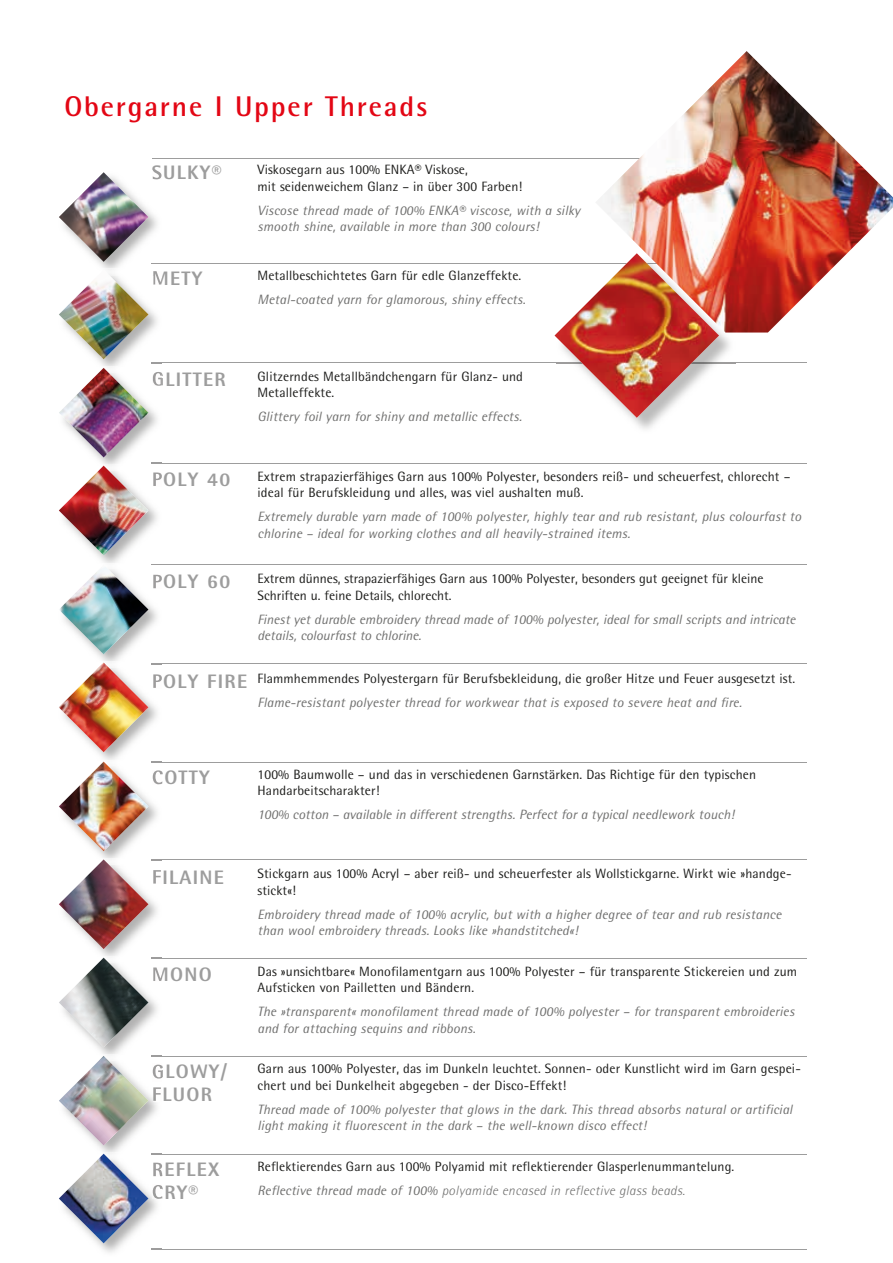
<style>
.page{position:relative;width:893px;height:1263px;background:#fff}
.page>*{position:absolute;margin:0;border:0;box-sizing:border-box;transform-origin:0 0}
.t1{font:700 28.5px "Rotis Semi Sans";letter-spacing:.065em;color:#e30614}
.t2{font:800 19.5px/22.5px "Rotis Semi Sans";letter-spacing:.065em;color:#9d9d9d}
.t3{font:13.5px/16.5px "Rotis Semi Sans";letter-spacing:.01em;color:#1d1d1b}
.t4{font:italic 13.5px/16.5px "Rotis Semi Sans";letter-spacing:.01em;color:#70706f}
.s1{font-style:italic;color:#70706f}
.s2{font-weight:300;font-style:italic;color:#70706f}
</style>
<div class="page">
<hr style="left:152px;top:158px;width:655px;height:1px;background:#9d9d9d">
<hr style="left:152px;top:263px;width:655px;height:1px;background:#9d9d9d">
<hr style="left:152px;top:362px;width:655px;height:1px;background:#9d9d9d">
<hr style="left:152px;top:463px;width:655px;height:1px;background:#9d9d9d">
<hr style="left:152px;top:564px;width:655px;height:1px;background:#9d9d9d">
<hr style="left:152px;top:663px;width:655px;height:1px;background:#9d9d9d">
<hr style="left:152px;top:762px;width:655px;height:1px;background:#9d9d9d">
<hr style="left:152px;top:859px;width:655px;height:1px;background:#9d9d9d">
<hr style="left:152px;top:958px;width:655px;height:1px;background:#9d9d9d">
<hr style="left:152px;top:1056px;width:655px;height:1px;background:#9d9d9d">
<hr style="left:152px;top:1154px;width:655px;height:1px;background:#9d9d9d">
<hr style="left:152px;top:1249px;width:655px;height:1px;background:#9d9d9d">
<img style="left:97px;top:264px;width:65px;height:199px">
<svg style="left:98px;top:171px;width:64px;height:93px"></svg>
<img style="left:59px;top:172px;width:89px;height:90px">
<img style="left:97px;top:268px;width:65px;height:2px">
<img style="left:59px;top:270px;width:103px;height:187px">
<img style="left:59px;top:368px;width:89px;height:89px">
<svg style="left:102px;top:463px;width:60px;height:70px"></svg>
<img style="left:59px;top:466px;width:89px;height:89px">
<svg style="left:105px;top:564px;width:57px;height:69px"></svg>
<img style="left:59px;top:565px;width:89px;height:89px">
<svg style="left:148px;top:663px;width:14px;height:66px"></svg>
<img style="left:59px;top:662px;width:89px;height:90px">
<img style="left:97px;top:851px;width:26px;height:7px">
<img style="left:103px;top:760px;width:59px;height:2px">
<svg style="left:148px;top:762px;width:14px;height:64px"></svg>
<img style="left:59px;top:762px;width:89px;height:89px">
<svg style="left:148px;top:859px;width:14px;height:67px"></svg>
<img style="left:59px;top:859px;width:89px;height:90px">
<img style="left:103px;top:956px;width:59px;height:2px">
<svg style="left:148px;top:958px;width:14px;height:67px"></svg>
<img style="left:59px;top:958px;width:89px;height:89px">
<img style="left:97px;top:1145px;width:65px;height:108px">
<img style="left:102px;top:1054px;width:60px;height:2px">
<svg style="left:148px;top:1056px;width:14px;height:64px"></svg>
<img style="left:59px;top:1056px;width:89px;height:89px">
<img style="left:97px;top:1152px;width:65px;height:2px">
<svg style="left:148px;top:1154px;width:14px;height:89px"></svg>
<img style="left:59px;top:1154px;width:89px;height:89px">
<img style="left:554px;top:295px;width:165px;height:123px">
<img style="left:595px;top:51px;width:298px;height:281px">
<h1 class="t1" style="left:64px;top:89px;width:365px">Obergarne I Upper Threads</h1>
<h2 class="t2" style="left:152px;top:161px;width:71px">SULKY®</h2>
<h2 class="t2" style="left:152px;top:266px;width:52px">METY</h2>
<p class="t3" style="left:258px;top:161px;width:266px">Viskosegarn aus 100% ENKA® Viskose,<br>mit seidenweichem Glanz – in über 300 Farben!</p>
<p class="t4" style="left:258px;top:201px;width:324px">Viscose thread made of 100% ENKA® viscose, with a silky smooth shine, available in more than 300 colours!</p>
<p class="t3" style="left:258px;top:267px;width:265px">Metallbeschichtetes Garn für edle Glanzeffekte.</p>
<p class="t4" style="left:258px;top:290px;width:269px">Metal-coated yarn for glamorous, shiny effects.</p>
<h2 class="t2" style="left:152px;top:367px;width:75px">GLITTER</h2>
<p class="t3" style="left:258px;top:368px;width:267px">Glitzerndes Metallbändchengarn für Glanz- und<br>Metalleffekte.</p>
<p class="t4" style="left:258px;top:408px;width:266px">Glittery foil yarn for shiny and metallic effects.</p>
<h2 class="t2" style="left:152px;top:468px;width:80px">POLY 40</h2>
<p class="t3" style="left:258px;top:468px;width:534px">Extrem strapazierfähiges Garn aus 100% Polyester, besonders reiß- und scheuerfest, chlorecht – ideal für Berufskleidung und alles, was viel aushalten muß.</p>
<p class="t4" style="left:258px;top:508px;width:545px">Extremely durable yarn made of 100% polyester, highly tear and rub resistant, plus colourfast to chlorine – ideal for working clothes and all heavily-strained items.</p>
<h2 class="t2" style="left:152px;top:570px;width:80px">POLY 60</h2>
<p class="t3" style="left:258px;top:570px;width:507px">Extrem dünnes, strapazierfähiges Garn aus 100% Polyester, besonders gut geeignet für kleine<br>Schriften u. feine Details, chlorecht.</p>
<p class="t4" style="left:258px;top:611px;width:540px">Finest yet durable embroidery thread made of 100% polyester, ideal for small scripts and intricate details, colourfast to chlorine.</p>
<h2 class="t2" style="left:152px;top:670px;width:97px">POLY FIRE</h2>
<p class="t3" style="left:258px;top:670px;width:539px">Flammhemmendes Polyestergarn für Berufsbekleidung, die großer Hitze und Feuer ausgesetzt ist.</p>
<p class="t4" style="left:258px;top:694px;width:486px">Flame-resistant polyester thread for workwear that is exposed to severe heat and fire.</p>
<h2 class="t2" style="left:152px;top:766px;width:59px">COTTY</h2>
<p class="t3" style="left:258px;top:766px;width:500px">100% Baumwolle – und das in verschiedenen Garnstärken. Das Richtige für den typischen<br>Handarbeitscharakter!</p>
<p class="t4" style="left:258px;top:806px;width:478px">100% cotton – available in different strengths. Perfect for a typical needlework touch!</p>
<h2 class="t2" style="left:152px;top:865px;width:73px">FILAINE</h2>
<p class="t3" style="left:258px;top:865px;width:535px">Stickgarn aus 100% Acryl – aber reiß- und scheuerfester als Wollstickgarne. Wirkt wie »handge&shy;stickt«!</p>
<p class="t4" style="left:258px;top:906px;width:525px">Embroidery thread made of 100% acrylic, but with a higher degree of tear and rub resistance than wool embroidery threads. Looks like »handstitched«!</p>
<h2 class="t2" style="left:152px;top:963px;width:61px">MONO</h2>
<p class="t3" style="left:258px;top:963px;width:541px">Das »unsichtbare« Monofilamentgarn aus 100% Polyester – für transparente Stickereien und zum<br>Aufsticken von Pailletten und Bändern.</p>
<p class="t4" style="left:258px;top:1003px;width:538px">The »transparent« monofilament thread made of 100% polyester – for transparent embroideries and for attaching sequins and ribbons.</p>
<h2 class="t2" style="left:152px;top:1060px;width:76px">GLOWY/<br>FLUOR</h2>
<h2 class="t2" style="left:152px;top:1158px;width:69px">REFLEX<br>CRY®</h2>
<p class="t3" style="left:258px;top:1060px;width:545px">Garn aus 100% Polyester, das im Dunkeln leuchtet. Sonnen- oder Kunstlicht wird im Garn gespei&shy;chert und bei Dunkelheit abgegeben - der Disco-Effekt!</p>
<p class="t4" style="left:258px;top:1101px;width:536px">Thread made of 100% polyester that glows in the dark. This thread absorbs natural or artificial light making it fluorescent in the dark – the well-known disco effect!</p>
<p class="t3" style="left:258px;top:1154px;width:478px;line-height:24px">Reflektierendes Garn aus 100% Polyamid mit reflektierender Glasperlenummantelung.<br><span class="s1">Reflective thread made of 100%</span> <span class="s2">polyamide encased in reflective glass beads.</span></p>
</div>
